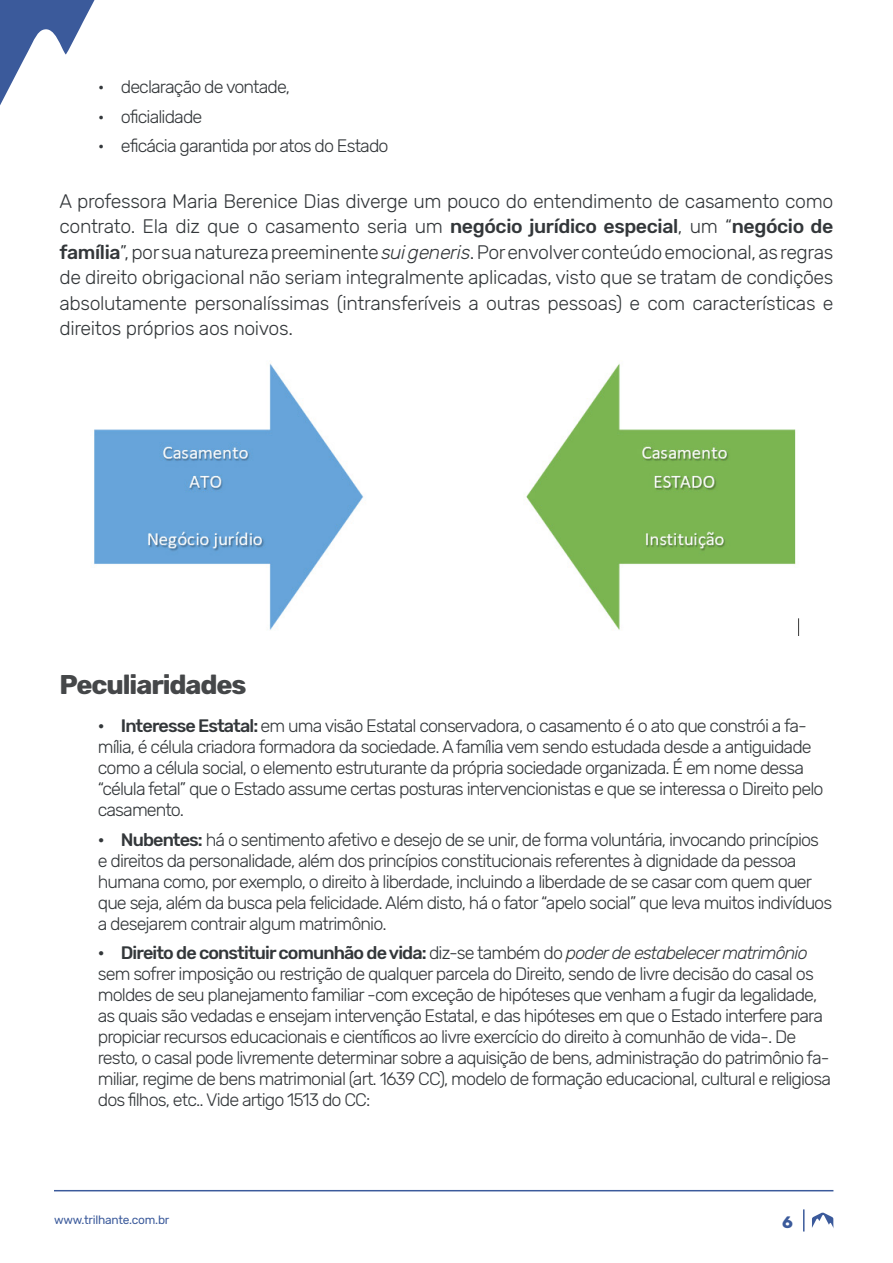
<style>
.page{position:relative;width:893px;height:1263px;background:#fff}
.page>*{position:absolute;margin:0;border:0;box-sizing:border-box;transform-origin:0 0}
.Título_3{font:700 27px "Rubik";letter-spacing:-.04em;color:#454749}
.Parágrafo_Texto{font:300 19.5px/25.5px "Rubik";letter-spacing:-.02em;color:#33373a;text-align:justify}
.t1{font:300 18px/21px "Rubik";letter-spacing:-.05em;color:#33373a}
.t2{font:700 16.5px "Rubik";color:#3b5a9b}
.t3{font:12px "Rubik";letter-spacing:-.02em;color:#3b5a9b}
.s1{font-weight:500}
.s2{font-style:italic}
</style>
<div class="page">
<svg style="left:0;top:0;width:95px;height:105px"></svg>
<svg style="left:803px;top:1209px;width:1px;height:22px"></svg>
<svg style="left:812px;top:1212px;width:22px;height:16px"></svg>
<hr style="left:54px;top:1190px;width:779px;height:1px;background:#3b5a9b">
<img style="left:94px;top:363px;width:706px;height:272px">
<p class="t1" style="left:98px;top:77px;width:194px">• declaração de vontade,</p>
<p class="t1" style="left:98px;top:107px;width:106px">• oficialidade</p>
<p class="t1" style="left:98px;top:136px;width:292px">• eficácia garantida por atos do Estado</p>
<p class="Parágrafo_Texto" style="left:60px;top:189px;width:775px">A professora Maria Berenice Dias diverge um pouco do entendimento de casamento como contrato. Ela diz que o casamento seria um <span class="s1">negócio jurídico especial</span>, um “<span class="s1">negócio de família</span>”, por sua natureza preeminente <span class="s2">sui generis</span>. Por envolver conteúdo emocional, as regras de direito obrigacional não seriam integralmente aplicadas, visto que se tratam de condições absolutamente personalíssimas (intransferíveis a outras pessoas) e com características e direitos próprios aos noivos.</p>
<p class="Título_3" style="left:60px;top:669px;width:189px">Peculiaridades</p>
<p class="t1" style="left:98px;top:716px;width:727px"><span class="s1">• Interesse Estatal:</span> em uma visão Estatal conservadora, o casamento é o ato que constrói a fa&shy;mília, é célula criadora formadora da sociedade. A família vem sendo estudada desde a antiguidade como a célula social, o elemento estruturante da própria sociedade organizada. É em nome dessa “célula fetal” que o Estado assume certas posturas intervencionistas e que se interessa o Direito pelo casamento.</p>
<p class="t1" style="left:98px;top:829px;width:736px"><span class="s1">• Nubentes:</span> há o sentimento afetivo e desejo de se unir, de forma voluntária, invocando princípios e direitos da personalidade, além dos princípios constitucionais referentes à dignidade da pessoa humana como, por exemplo, o direito à liberdade, incluindo a liberdade de se casar com quem quer que seja, além da busca pela felicidade. Além disto, há o fator “apelo social” que leva muitos indivíduos a desejarem contrair algum matrimônio.</p>
<p class="t1" style="left:98px;top:943px;width:735px"><span class="s1">• Direito de constituir comunhão de vida:</span> diz-se também do <span class="s2">poder de estabelecer matrimônio </span>sem sofrer imposição ou restrição de qualquer parcela do Direito, sendo de livre decisão do casal os moldes de seu planejamento familiar -com exceção de hipóteses que venham a fugir da legalidade, as quais são vedadas e ensejam intervenção Estatal, e das hipóteses em que o Estado interfere para propiciar recursos educacionais e científicos ao livre exercício do direito à comunhão de vida-. De resto, o casal pode livremente determinar sobre a aquisição de bens, administração do patrimônio fa&shy;miliar, regime de bens matrimonial (art. 1639 CC), modelo de formação educacional, cultural e religiosa dos filhos, etc.. Vide artigo 1513 do CC:</p>
<p class="t3" style="left:54px;top:1213px;width:117px">www.trilhante.com.br</p>
<p class="t2" style="left:782px;top:1212px;width:12px">6</p>
</div>
